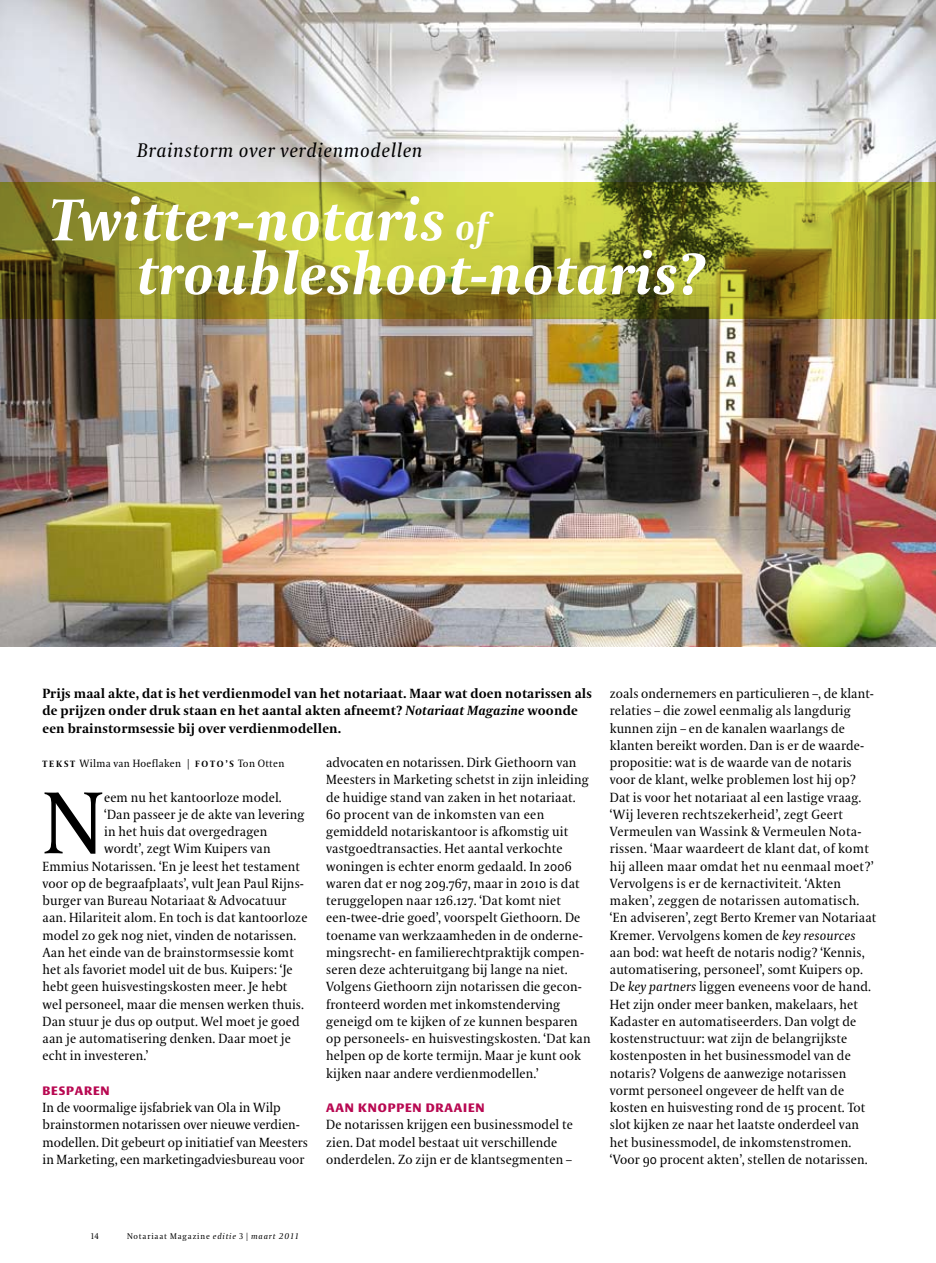
<style>
.page{position:relative;width:936px;height:1263px;background:#fff}
.page>*{position:absolute;margin:0;border:0;box-sizing:border-box;transform-origin:0 0}
.t1{font:87.3px "VPRO Coranto";color:#000}
.t2{font:italic 700 58.5px "VPRO Coranto";letter-spacing:.01em;color:#fff}
.t3{font:italic 19.5px "VPRO Coranto";letter-spacing:.03em;color:#000}
.t4{font:13.2px/17.2px "VPRO Coranto";letter-spacing:.01em;color:#000}
.t5{font:700 13.2px/17.2px "VPRO Coranto";letter-spacing:.01em;color:#000}
.t6{font:700 12px "VPRO Vesta";letter-spacing:.07em;color:#b80851}
.t7{font:10.5px "VPRO Coranto";letter-spacing:.03em;color:#000}
.t8{font:8.25px "VPRO Coranto";letter-spacing:.1em;color:#000}
.t9{font:8.25px "VPRO Coranto Cn";color:#000}
.s1{font-size:37.5px}
.s2{font-style:italic}
.s3{font-weight:700;font-size:9px}
.s4{font-family:"VPRO Coranto Cn"}
</style>
<div class="page">
<img style="left:0;top:0;width:935px;height:646px">
<svg style="left:0;top:182px;width:935px;height:137px;background:#99982e"></svg>
<h3 class="t3" style="left:137px;top:139px;width:287px">Brainstorm over verdienmodellen</h3>
<h2 class="t2" style="left:51px;top:184px;width:438px">Twitter-notaris <span class="s1">of</span></h2>
<h2 class="t2" style="left:136px;top:238px;width:569px">troubleshoot-notaris?</h2>
<p class="t5" style="left:43px;top:685px;width:551px">Prijs maal akte, dat is het verdienmodel van het notariaat. Maar wat doen notarissen als de prijzen onder druk staan en het aantal akten afneemt? <span class="s2">Notariaat Magazine</span> woonde een brainstormsessie bij over verdienmodellen.</p>
<p class="t7" style="left:43px;top:757px;width:243px"><span class="s3">T E K S T</span> Wilma van Hoeflaken | <span class="s3">F O T O ’ s</span> Ton Otten</p>
<h1 class="t1" style="left:43px;top:772px;width:62px">N</h1>
<p class="t4" style="left:104px;top:788px;width:179px">eem nu het kantoorloze model.</p>
<p class="t4" style="left:104px;top:806px;width:202px">‘Dan passeer je de akte van levering</p>
<p class="t4" style="left:104px;top:823px;width:165px">in het huis dat overgedragen</p>
<p class="t4" style="left:104px;top:840px;width:168px">wordt’, zegt Wim Kuipers van</p>
<p class="t4" style="left:43px;top:857px;width:259px">Emmius Notarissen. ‘En je leest het testament</p>
<p class="t4" style="left:43px;top:875px;width:263px">voor op de begraafplaats’, vult Jean Paul Rijns-</p>
<p class="t4" style="left:43px;top:892px;width:245px">burger van Bureau Notariaat &amp; Advocatuur</p>
<p class="t4" style="left:43px;top:909px;width:266px">aan. Hilariteit alom. En toch is dat kantoorloze</p>
<p class="t4" style="left:43px;top:926px;width:255px">model zo gek nog niet, vinden de notarissen.</p>
<p class="t4" style="left:43px;top:944px;width:253px">Aan het einde van de brainstormsessie komt</p>
<p class="t4" style="left:43px;top:961px;width:251px">het als favoriet model uit de bus. Kuipers: ‘Je</p>
<p class="t4" style="left:43px;top:978px;width:246px">hebt geen huisvestingskosten meer. Je hebt</p>
<p class="t4" style="left:43px;top:995px;width:263px">wel personeel, maar die mensen werken thuis.</p>
<p class="t4" style="left:43px;top:1013px;width:258px">Dan stuur je dus op output. Wel moet je goed</p>
<p class="t4" style="left:43px;top:1030px;width:250px">aan je automatisering denken. Daar moet je</p>
<p class="t4" style="left:43px;top:1047px;width:107px">echt in investeren.’</p>
<p class="t6" style="left:43px;top:1085px;width:69px">BESPAREN</p>
<p class="t4" style="left:43px;top:1099px;width:267px">In de voormalige ijsfabriek van Ola in Wilp brainstormen notarissen over nieuwe verdien&shy;modellen. Dit gebeurt op initiatief van Meesters in Marketing, een marketingadviesbureau voor</p>
<p class="t4" style="left:326px;top:754px;width:266px">advocaten en notarissen. Dirk Giethoorn van Meesters in Marketing schetst in zijn inleiding de huidige stand van zaken in het notariaat.<br>60 procent van de inkomsten van een gemiddeld notariskantoor is afkomstig uit vastgoedtransacties. Het aantal verkochte woningen is echter enorm gedaald. In 2006 waren dat er nog 209.767, maar in 2010 is dat teruggelopen naar 126.127. ‘Dat komt niet een-twee-drie goed’, voorspelt Giethoorn. De toename van werkzaamheden in de onderne&shy;mingsrecht- en familierechtpraktijk compen&shy;seren deze achteruitgang bij lange na niet.<br>Volgens Giethoorn zijn notarissen die gecon&shy;fronteerd worden met inkomstenderving geneigd om te kijken of ze kunnen besparen op personeels- en huisvestingskosten. ‘Dat kan helpen op de korte termijn. Maar je kunt ook kijken naar andere verdienmodellen.’</p>
<p class="t6" style="left:326px;top:1103px;width:160px">AAN KNOPPEN DRAAIEN</p>
<p class="t4" style="left:326px;top:1116px;width:248px">De notarissen krijgen een businessmodel te zien. Dat model bestaat uit verschillende onderdelen. Zo zijn er de klantsegmenten –</p>
<p class="t4" style="left:609px;top:685px;width:268px">zoals ondernemers en particulieren –, de klant&shy;relaties – die zowel eenmalig als langdurig kunnen zijn – en de kanalen waarlangs de klanten bereikt worden. Dan is er de waarde&shy;propositie: wat is de waarde van de notaris voor de klant, welke problemen lost hij op?<br>Dat is voor het notariaat al een lastige vraag. ‘Wij leveren rechtszekerheid’, zegt Geert Vermeulen van Wassink &amp; Vermeulen Nota&shy;rissen. ‘Maar waardeert de klant dat, of komt hij alleen maar omdat het nu eenmaal moet?’ Vervolgens is er de kernactiviteit. ‘Akten maken’, zeggen de notarissen automatisch. ‘En adviseren’, zegt Berto Kremer van Notariaat Kremer. Vervolgens komen de <span class="s2">key resources </span>aan bod: wat heeft de notaris nodig? ‘Kennis, automatisering, personeel’, somt Kuipers op.<br>De <span class="s2">key partners</span> liggen eveneens voor de hand.<br>Het zijn onder meer banken, makelaars, het Kadaster en automatiseerders. Dan volgt de kostenstructuur: wat zijn de belangrijkste kostenposten in het businessmodel van de notaris? Volgens de aanwezige notarissen vormt personeel ongeveer de helft van de kosten en huisvesting rond de 15 procent. Tot slot kijken ze naar het laatste onderdeel van het businessmodel, de inkomstenstromen. ‘Voor 90 procent akten’, stellen de notarissen.</p>
<p class="t9" style="left:91px;top:1231px;width:9px">14</p>
<p class="t8" style="left:127px;top:1231px;width:173px">Notariaat Magazine <span class="s2">editie</span> <span class="s4">3 |</span> <span class="s2">maart 2011</span></p>
</div>
